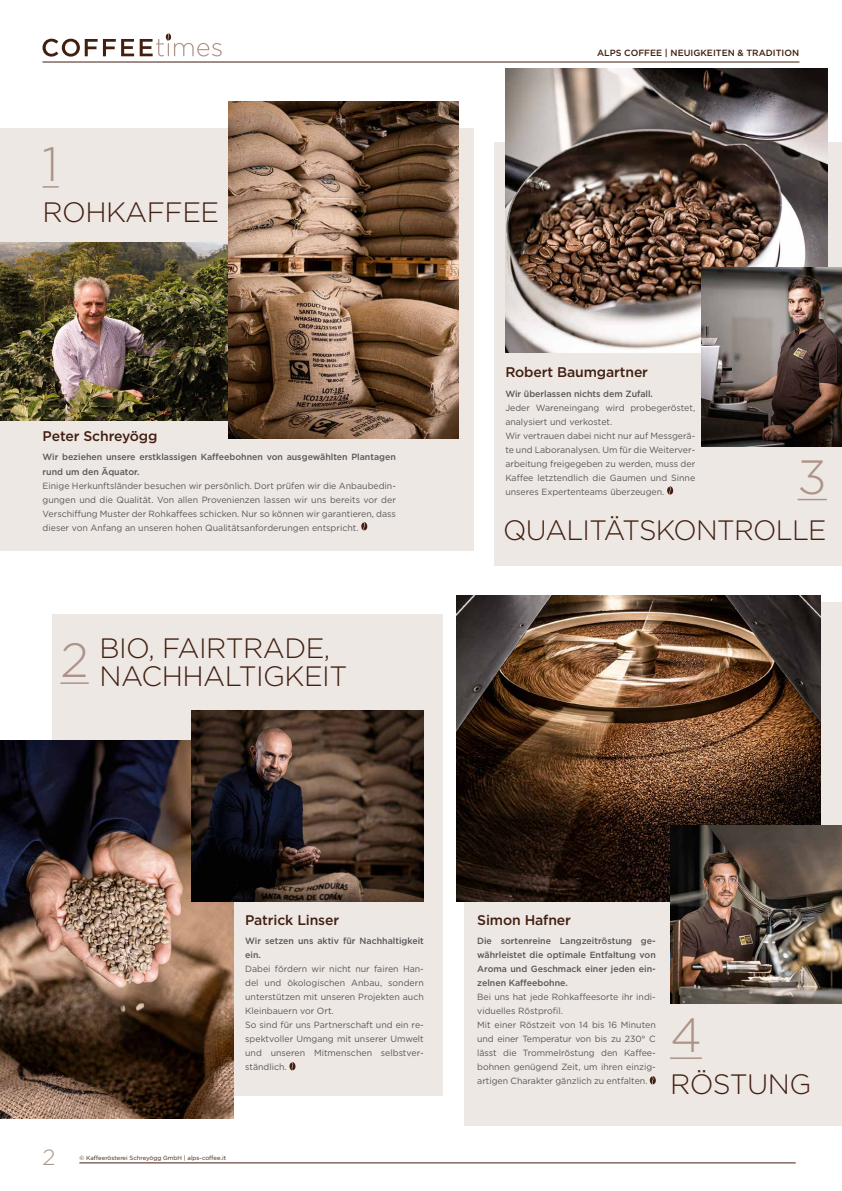
<style>
.page{position:relative;width:842px;height:1191px;background:#fff}
.page>*{position:absolute;margin:0;border:0;box-sizing:border-box;transform-origin:0 0}
.t1{font:300 48px "Gotham";color:#ad9388}
.t2{font:300 28px/28px "Gotham";letter-spacing:-.02em;color:#421f10}
.t3{font:300 22px "Gotham";color:#ad9388}
.t4{font:500 14px "Gotham";letter-spacing:-.01em;color:#421f10}
.t5{font:9px/14px "Gotham";color:#575756}
.t6{font:500 9px/14px "Gotham";color:#575756}
.t7{font:500 9px "Gotham";color:#421f10}
.t8{font:6px "Gotham";color:#421f10}
</style>
<div class="page">
<div style="left:465px;top:603px;width:377px;height:523px;background:#eee8e5"></div>
<div style="left:494px;top:142px;width:348px;height:423px;background:#eee8e5"></div>
<div style="left:53px;top:614px;width:390px;height:481px;background:#eee8e5"></div>
<div style="left:0;top:128px;width:473px;height:422px;background:#eee8e5"></div>
<img style="left:0;top:242px;width:229px;height:178px">
<img style="left:0;top:740px;width:233px;height:378px">
<img style="left:192px;top:711px;width:231px;height:190px">
<img style="left:456px;top:595px;width:365px;height:306px">
<svg style="left:43px;top:33px;width:179px;height:24px"></svg>
<img style="left:505px;top:69px;width:323px;height:283px">
<img style="left:702px;top:267px;width:140px;height:179px">
<hr style="left:797px;top:499px;width:30px;height:1px;background:#ad9388">
<hr style="left:60px;top:682px;width:29px;height:2px;background:#ad9388">
<img style="left:670px;top:825px;width:172px;height:178px">
<img style="left:229px;top:101px;width:229px;height:338px">
<hr style="left:670px;top:1057px;width:32px;height:2px;background:#ad9388">
<svg style="left:43px;top:186px;width:16px;height:2px"></svg>
<hr style="left:43px;top:62px;width:756px;height:1px;background:#421f10">
<hr style="left:79px;top:1162px;width:717px;height:1px;background:#421f10">
<svg style="left:361px;top:522px;width:7px;height:8px"></svg>
<svg style="left:289px;top:1062px;width:7px;height:8px"></svg>
<svg style="left:667px;top:486px;width:7px;height:9px"></svg>
<svg style="left:649px;top:1076px;width:7px;height:8px"></svg>
<h1 class="t1" style="left:43px;top:134px;width:18px">1</h1>
<h2 class="t2" style="left:43px;top:197px;width:178px">ROHKAFFEE</h2>
<h3 class="t4" style="left:43px;top:427px;width:116px">Peter Schreyögg</h3>
<p class="t6" style="left:43px;top:450px;width:355px">Wir beziehen unsere erstklassigen Kaffeebohnen von ausgewählten Plantagen rund um den Äquator.</p>
<p class="t5" style="left:43px;top:478px;width:355px;text-align:justify">Einige Herkunftsländer besuchen wir persönlich. Dort prüfen wir die Anbaubedin&shy;gungen und die Qualität. Von allen Provenienzen lassen wir uns bereits vor der Verschiffung Muster der Rohkaffees schicken. Nur so können wir garantieren, dass dieser von Anfang an unseren hohen Qualitätsanforderungen entspricht.</p>
<h1 class="t1" style="left:60px;top:630px;width:30px">2</h1>
<h2 class="t2" style="left:99px;top:633px;width:249px">BIO, FAIRTRADE,<br>NACHHALTIGKEIT</h2>
<p class="t7" style="left:597px;top:47px;width:204px">ALPS COFFEE | NEUIGKEITEN &amp; TRADITION</p>
<h3 class="t4" style="left:505px;top:363px;width:144px">Robert Baumgartner</h3>
<p class="t6" style="left:505px;top:386px;width:149px">Wir überlassen nichts dem Zufall.</p>
<p class="t5" style="left:505px;top:400px;width:191px">Jeder Wareneingang wird probegeröstet, analysiert und verkostet.<br>Wir vertrauen dabei nicht nur auf Messgerä&shy;te und Laboranalysen. Um für die Weiterver&shy;arbeitung freigegeben zu werden, muss der Kaffee letztendlich die Gaumen und Sinne unseres Expertenteams überzeugen.</p>
<h1 class="t1" style="left:797px;top:446px;width:31px">3</h1>
<h2 class="t2" style="left:503px;top:515px;width:325px">QUALITÄTSKONTROLLE</h2>
<h3 class="t4" style="left:245px;top:910px;width:96px">Patrick Linser</h3>
<p class="t6" style="left:245px;top:934px;width:180px">Wir setzen uns aktiv für Nachhaltigkeit ein.</p>
<p class="t5" style="left:245px;top:962px;width:180px">Dabei fördern wir nicht nur fairen Han&shy;del und ökologischen Anbau, sondern unterstützen mit unseren Projekten auch Kleinbauern vor Ort.<br>So sind für uns Partnerschaft und ein re&shy;spektvoller Umgang mit unserer Umwelt und unseren Mitmenschen selbstver&shy;ständlich.</p>
<h3 class="t3" style="left:43px;top:1143px;width:14px">2</h3>
<p class="t8" style="left:79px;top:1153px;width:148px">© Kaffeerösterei Schreyögg GmbH | alps-coffee.it</p>
<h3 class="t4" style="left:477px;top:910px;width:95px">Simon Hafner</h3>
<p class="t6" style="left:477px;top:934px;width:180px;text-align:justify">Die sortenreine Langzeitröstung ge&shy;währleistet die optimale Entfaltung von Aroma und Geschmack einer jeden ein&shy;zelnen Kaffeebohne.</p>
<p class="t5" style="left:477px;top:990px;width:180px">Bei uns hat jede Rohkaffeesorte ihr indi&shy;viduelles Röstprofil.<br>Mit einer Röstzeit von 14 bis 16 Minuten und einer Temperatur von bis zu 230° C lässt die Trommelröstung den Kaffee&shy;bohnen genügend Zeit, um ihren einzig&shy;artigen Charakter gänzlich zu entfalten.</p>
<h1 class="t1" style="left:670px;top:1004px;width:33px">4</h1>
<h2 class="t2" style="left:670px;top:1069px;width:143px">RÖSTUNG</h2>
</div>
